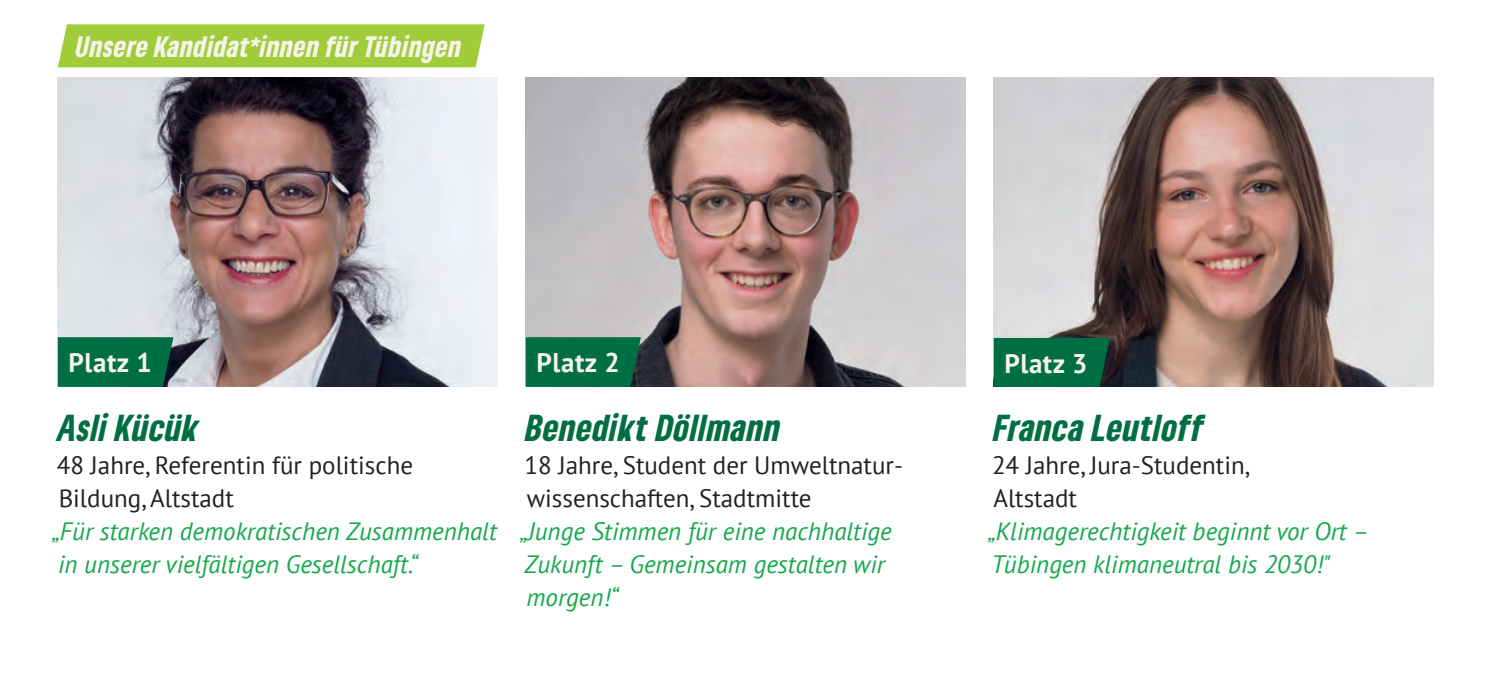
<style>
.page{position:relative;width:1489px;height:696px;background:#fff}
.page>*{position:absolute;margin:0;border:0;box-sizing:border-box;transform-origin:0 0}
.t1{font:italic 900 condensed 35px "Gruene Type";letter-spacing:.02em;color:#006e44}
.t2{font:italic 900 condensed 27.5px "Gruene Type";letter-spacing:.025em;color:#f6f3eb}
.t3{font:700 27px "PT Sans";letter-spacing:.02em;color:#f6f3eb}
.t4{font:italic 25px/33px "PT Sans";color:#15a84c}
.t5{font:25px/33px "PT Sans";color:#231f20}
.s1{font-style:inherit}
</style>
<div class="page">
<img style="left:58px;top:77px;width:439px;height:309px">
<img style="left:993px;top:77px;width:440px;height:309px">
<img style="left:525px;top:77px;width:440px;height:309px">
<svg style="left:525px;top:337px;width:116px;height:49px;background:#046c45"></svg>
<div style="left:993px;top:337px;width:116px;height:49px;background:#006e44"></div>
<svg style="left:57px;top:337px;width:116px;height:49px;background:#046d45"></svg>
<div style="left:58px;top:24px;width:426px;height:43px;background:#a1cc3a"></div>
<p class="t2" style="left:76px;top:28px;width:387px">Unsere Kandidat*innen für Tübingen</p>
<p class="t3" style="left:69px;top:344px;width:84px">Platz 1</p>
<p class="t3" style="left:536px;top:344px;width:84px">Platz 2</p>
<p class="t3" style="left:1004px;top:345px;width:84px">Platz 3</p>
<h1 class="t1" style="left:57px;top:404px;width:143px">Asli Kücük</h1>
<h1 class="t1" style="left:525px;top:404px;width:256px">Benedikt Döllmann</h1>
<h1 class="t1" style="left:993px;top:404px;width:211px">Franca Leutloff</h1>
<p class="t5" style="left:57px;top:447px;width:358px">48 Jahre, Referentin für politische<br>Bildung, Altstadt</p>
<p class="t4" style="left:52px;top:513px;width:446px">„Für starken demokratischen Zusammenhalt in unserer vielfältigen Gesellschaft.“</p>
<p class="t5" style="left:524px;top:447px;width:380px">18 Jahre, Student der Umweltnatur&shy;wissenschaften, Stadtmitte</p>
<p class="t4" style="left:519px;top:513px;width:373px">„Junge Stimmen für eine nachhaltige<br>Zukunft – Gemeinsam gestalten wir morgen!“</p>
<p class="t5" style="left:991px;top:447px;width:259px">24 Jahre, Jura<span class="s1">-</span>Studentin,<br>Altstadt</p>
<p class="t4" style="left:987px;top:513px;width:382px">„Klimagerechtigkeit beginnt vor Ort –<br>Tübingen klimaneutral bis 2030!<span class="s1">"</span></p>
</div>
